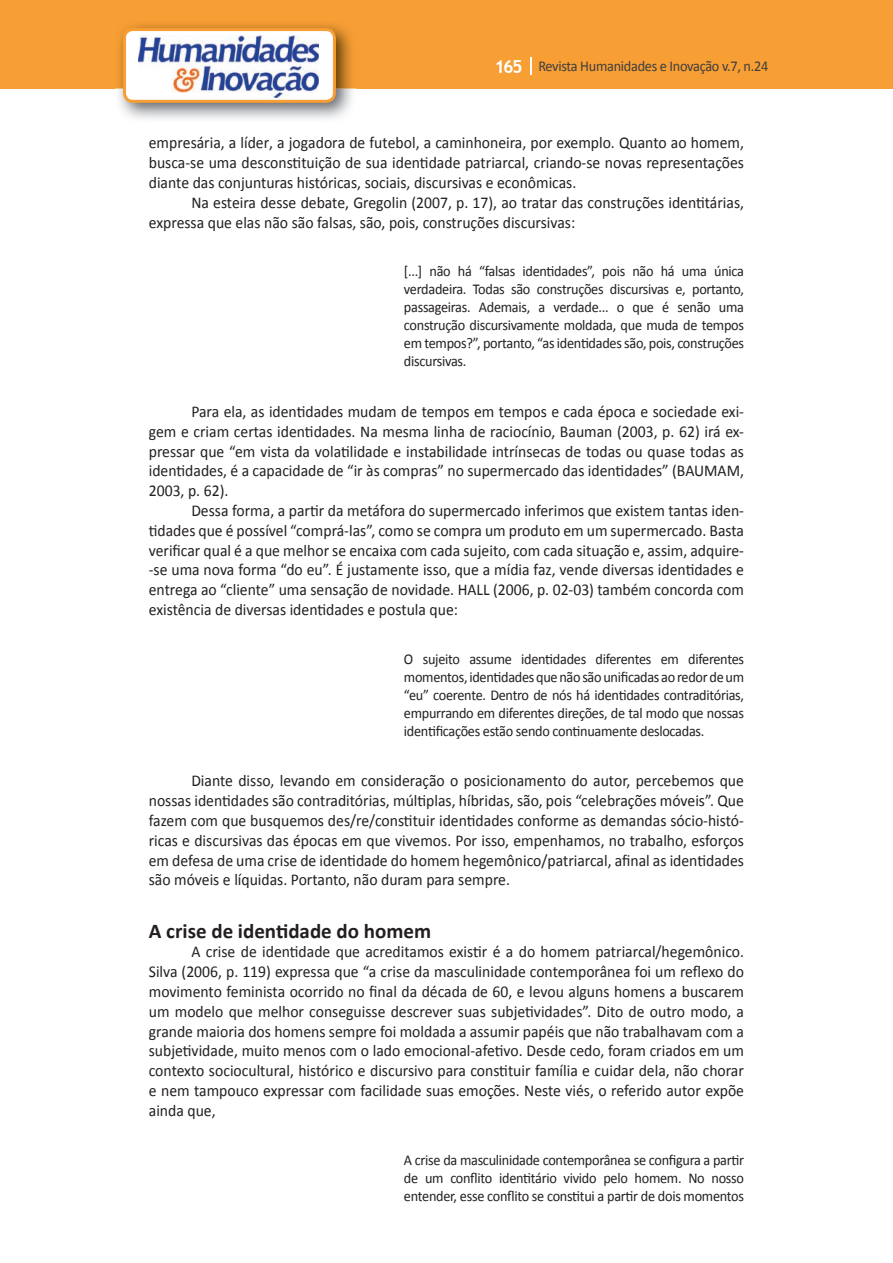
<style>
.page{position:relative;width:893px;height:1263px;background:#fff}
.page>*{position:absolute;margin:0;border:0;box-sizing:border-box;transform-origin:0 0}
.t1{font:700 21px "Calibri";color:#231f20}
.t2{font:16.5px/19.8px "Calibri";color:#231f20;text-align:justify;scale:.95 1}
.t3{font:15px/18px "Calibri";letter-spacing:-.02em;color:#231f20;text-align:justify;scale:.95 1}
.t4{font:15px "Calibri";letter-spacing:-.02em;color:#3e3e3f;scale:.95 1}
.s1{font-family:"Trebuchet MS";font-weight:700;font-size:18px;color:#fff}
</style>
<div class="page">
<div style="left:0;top:0;width:893px;height:88px;background:#f79e34"></div>
<svg style="left:530px;top:57px;width:2px;height:18px"></svg>
<img style="left:115px;top:24px;width:241px;height:95px">
<svg style="left:123px;top:28px;width:213px;height:75px"></svg>
<p class="t4" style="left:495px;top:57px;width:290px"><span class="s1">165</span> Revista Humanidades e Inovação v.7, n.24</p>
<p class="t2" style="left:149px;top:133px;width:628px">empresária, a líder, a jogadora de futebol, a caminhoneira, por exemplo. Quanto ao homem, busca-se uma desconstituição de sua identidade patriarcal, criando-se novas representações diante das conjunturas históricas, sociais, discursivas e econômicas.</p>
<p class="t2" style="left:149px;top:193px;width:628px;text-indent:43px">Na esteira desse debate, Gregolin (2007, p. 17), ao tratar das construções identitárias, expressa que elas não são falsas, são, pois, construções discursivas:</p>
<p class="t3" style="left:404px;top:262px;width:360px">[...] não há “falsas identidades”, pois não há uma única verdadeira. Todas são construções discursivas e, portanto, passageiras. Ademais, a verdade... o que é senão uma construção discursivamente moldada, que muda de tempos em tempos?”, portanto, “as identidades são, pois, construções discursivas.</p>
<p class="t2" style="left:149px;top:402px;width:628px;text-indent:43px">Para ela, as identidades mudam de tempos em tempos e cada época e sociedade exi&shy;gem e criam certas identidades. Na mesma linha de raciocínio, Bauman (2003, p. 62) irá ex&shy;pressar que “em vista da volatilidade e instabilidade intrínsecas de todas ou quase todas as identidades, é a capacidade de “ir às compras” no supermercado das identidades” (BAUMAM, 2003, p. 62).</p>
<p class="t2" style="left:149px;top:501px;width:628px;text-indent:43px">Dessa forma, a partir da metáfora do supermercado inferimos que existem tantas iden&shy;tidades que é possível “comprá-las”, como se compra um produto em um supermercado. Basta verificar qual é a que melhor se encaixa com cada sujeito, com cada situação e, assim, adquire--se uma nova forma “do eu”. É justamente isso, que a mídia faz, vende diversas identidades e entrega ao “cliente” uma sensação de novidade. HALL (2006, p. 02-03) também concorda com existência de diversas identidades e postula que:</p>
<p class="t3" style="left:404px;top:650px;width:360px">O sujeito assume identidades diferentes em diferentes momentos, identidades que não são unificadas ao redor de um “eu” coerente. Dentro de nós há identidades contraditórias, empurrando em diferentes direções, de tal modo que nossas identificações estão sendo continuamente deslocadas.</p>
<p class="t2" style="left:149px;top:771px;width:628px;text-indent:43px">Diante disso, levando em consideração o posicionamento do autor, percebemos que nossas identidades são contraditórias, múltiplas, híbridas, são, pois “celebrações móveis”. Que fazem com que busquemos des/re/constituir identidades conforme as demandas sócio-histó&shy;ricas e discursivas das épocas em que vivemos. Por isso, empenhamos, no trabalho, esforços em defesa de uma crise de identidade do homem hegemônico/patriarcal, afinal as identidades são móveis e líquidas. Portanto, não duram para sempre.</p>
<p class="t1" style="left:149px;top:917px;width:284px">A crise de identidade do homem</p>
<p class="t2" style="left:149px;top:942px;width:628px;text-indent:43px">A crise de identidade que acreditamos existir é a do homem patriarcal/hegemônico.<br>Silva (2006, p. 119) expressa que “a crise da masculinidade contemporânea foi um reflexo do movimento feminista ocorrido no final da década de 60, e levou alguns homens a buscarem um modelo que melhor conseguisse descrever suas subjetividades”. Dito de outro modo, a grande maioria dos homens sempre foi moldada a assumir papéis que não trabalhavam com a subjetividade, muito menos com o lado emocional-afetivo. Desde cedo, foram criados em um contexto sociocultural, histórico e discursivo para constituir família e cuidar dela, não chorar e nem tampouco expressar com facilidade suas emoções. Neste viés, o referido autor expõe ainda que,</p>
<p class="t3" style="left:404px;top:1150px;width:360px">A crise da masculinidade contemporânea se configura a partir de um conflito identitário vivido pelo homem. No nosso entender, esse conflito se constitui a partir de dois momentos</p>
</div>
